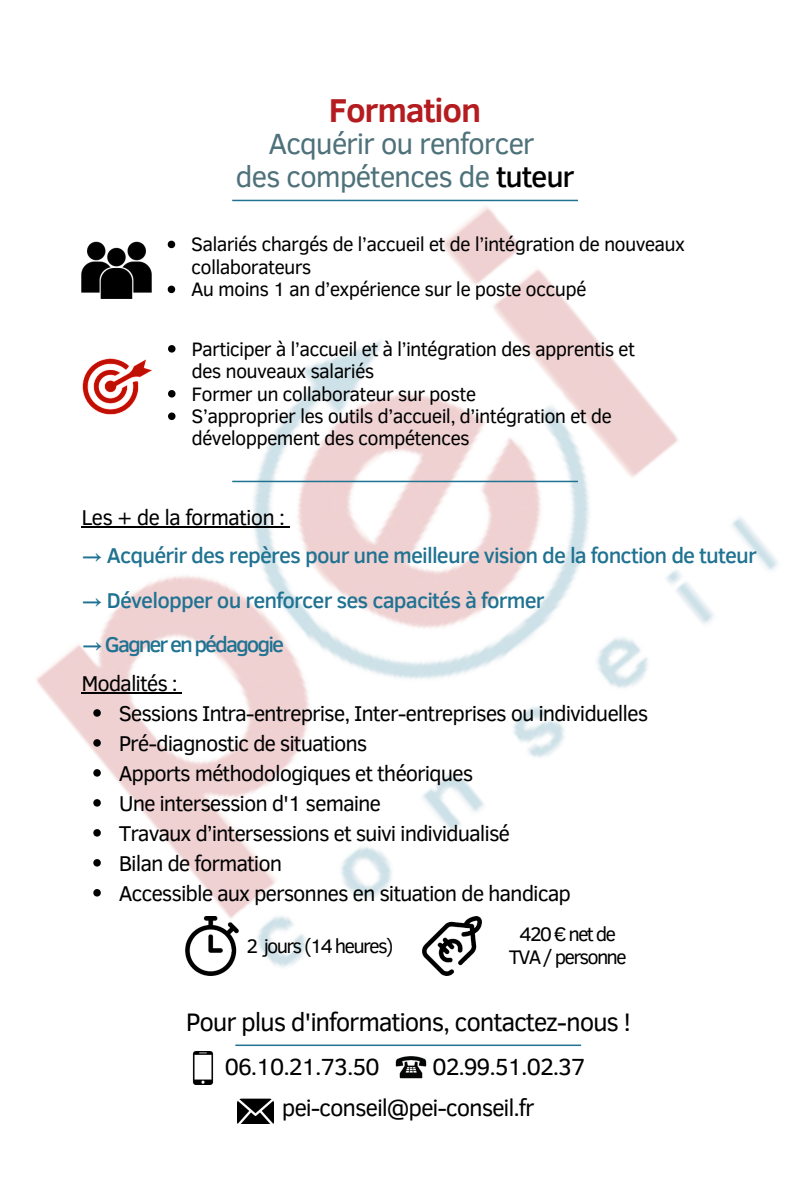
<style>
.page{position:relative;width:810px;height:1191px;background:#fff}
.page>*{position:absolute;margin:0;border:0;box-sizing:border-box;transform-origin:0 0}
.t1{font:700 34px "Clear Sans";letter-spacing:-.035em;color:#b41c20}
.t2{font:30px/33px "Clear Sans";letter-spacing:-.04em;color:#4e717a;text-align:center}
.t3{font:26px "Clear Sans";letter-spacing:-.05em;color:#000}
.t4{font:24px/40.6px "Clear Sans";letter-spacing:-.05em;color:#000}
.t5{font:22px/30px "Clear Sans";letter-spacing:-.05em;color:#000}
.t6{font:500 22px "Clear Sans";letter-spacing:-.04em;color:#1f7291}
.t7{font:500 22px "Clear Sans";letter-spacing:-.09em;color:#1f7291}
.t8{font:20.2px/22.6px "Clear Sans";letter-spacing:-.09em;color:#000;text-align:center}
.t9{font:20px/22.4px "Clear Sans";letter-spacing:-.04em;color:#000}
.s1{font-weight:500;color:#000}
</style>
<div class="page">
<img style="left:36px;top:199px;width:742px;height:925px">
<hr style="left:232px;top:200px;width:346px;height:1px;background:#1f7291">
<hr style="left:235px;top:1045px;width:346px;height:1px;background:#1f7291">
<img style="left:388px;top:1050px;width:45px;height:36px">
<img style="left:186px;top:1051px;width:33px;height:33px">
<img style="left:238px;top:1098px;width:36px;height:26px">
<img style="left:81px;top:242px;width:70px;height:56px">
<img style="left:81px;top:358px;width:70px;height:57px">
<img style="left:183px;top:917px;width:58px;height:58px">
<img style="left:422px;top:917px;width:59px;height:58px">
<svg style="left:93px;top:709px;width:8px;height:8px"></svg>
<svg style="left:93px;top:739px;width:8px;height:8px"></svg>
<svg style="left:93px;top:769px;width:8px;height:8px"></svg>
<svg style="left:93px;top:799px;width:8px;height:8px"></svg>
<svg style="left:93px;top:829px;width:8px;height:8px"></svg>
<svg style="left:93px;top:859px;width:8px;height:8px"></svg>
<svg style="left:93px;top:889px;width:8px;height:8px"></svg>
<hr style="left:81px;top:693px;width:96px;height:1px;background:#000">
<svg style="left:168px;top:241px;width:7px;height:7px"></svg>
<svg style="left:168px;top:286px;width:7px;height:7px"></svg>
<svg style="left:168px;top:345px;width:7px;height:8px"></svg>
<svg style="left:168px;top:390px;width:7px;height:8px"></svg>
<svg style="left:168px;top:413px;width:7px;height:7px"></svg>
<hr style="left:81px;top:526px;width:203px;height:2px;background:#000">
<hr style="left:232px;top:481px;width:346px;height:1px;background:#1f7291">
<h1 class="t1" style="left:329px;top:86px;width:154px">Formation</h1>
<h2 class="t2" style="left:236px;top:125px;width:340px">Acquérir ou renforcer<br>des compétences de <span class="s1">tuteur</span></h2>
<p class="t9" style="left:191px;top:232px;width:495px">Salariés chargés de l’accueil et de l’intégration de nouveaux collaborateurs<br>Au moins 1 an d’expérience sur le poste occupé</p>
<p class="t9" style="left:191px;top:336px;width:445px">Participer à l’accueil et à l’intégration des apprentis et des nouveaux salariés<br>Former un collaborateur sur poste<br>S’approprier les outils d’accueil, d’intégration et de développement des compétences</p>
<p class="t5" style="left:81px;top:501px;width:205px">Les + de la formation :</p>
<p class="t6" style="left:81px;top:540px;width:677px">→ Acquérir des repères pour une meilleure vision de la fonction de tuteur</p>
<p class="t6" style="left:81px;top:584px;width:465px">→ Développer ou renforcer ses capacités à former</p>
<p class="t7" style="left:81px;top:629px;width:204px">→ Gagner en pédagogie</p>
<p class="t5" style="left:81px;top:667px;width:98px">Modalités :</p>
<p class="t5" style="left:119px;top:697px;width:531px">Sessions Intra-entreprise, Inter-entreprises ou individuelles Pré-diagnostic de situations<br>Apports méthodologiques et théoriques<br>Une intersession d'1 semaine<br>Travaux d’intersessions et suivi individualisé<br>Bilan de formation<br>Accessible aux personnes en situation de handicap</p>
<p class="t8" style="left:247px;top:933px;width:149px">2 jours (14 heures)</p>
<p class="t8" style="left:509px;top:922px;width:120px">420 € net de<br>TVA / personne</p>
<h3 class="t3" style="left:186px;top:1003px;width:446px">Pour plus d'informations, contactez-nous !</h3>
<p class="t4" style="left:224px;top:1045px;width:157px">06.10.21.73.50</p>
<p class="t4" style="left:282px;top:1045px;width:305px;text-indent:150px">02.99.51.02.37 pei-conseil@pei-conseil.fr</p>
</div>
